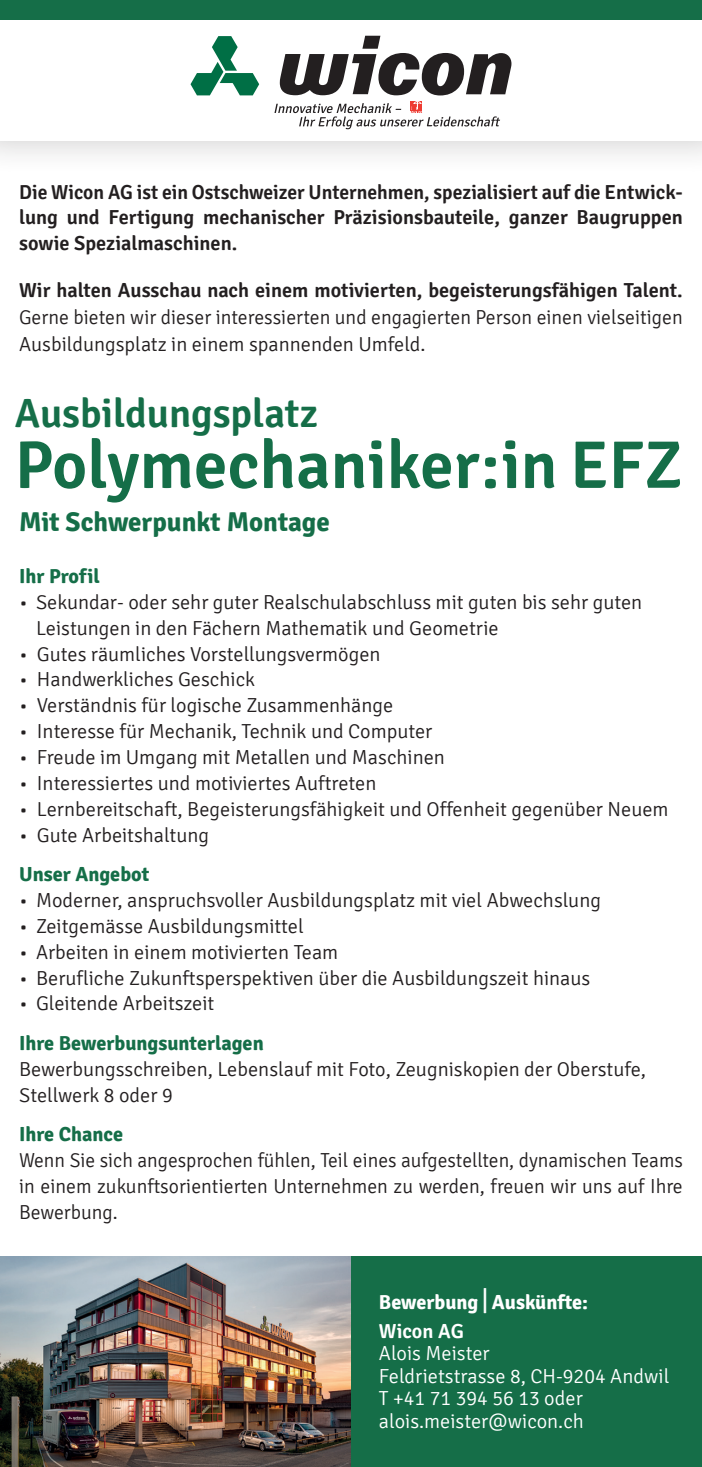
<style>
.page{position:relative;width:702px;height:1467px;background:#fff}
.page>*{position:absolute;margin:0;border:0;box-sizing:border-box;transform-origin:0 0}
.t1{font:600 67.5px "Signika";color:#156e48}
.t2{font:600 40.5px "Signika";color:#156e48}
.t3{font:700 27px "Signika";color:#156e48}
.t4{font:300 20.25px/25.9px "Signika";color:#231f20}
.t5{font:600 20.25px/25.9px "Signika";color:#231f20;text-align:justify}
.t6{font:300 20.25px/25.9px "Signika";color:#231f20;text-align:justify;scale:.96 1}
.t7{font:300 20.25px/22.5px "Signika";color:#fff}
.t8{font:700 20.25px "Signika";color:#156e48}
.t9{font:700 20.25px/29.2px "Signika";color:#fff}
.s1{font-size:36px}
.s2{font-weight:600}
</style>
<div class="page">
<div style="left:328px;top:1256px;width:374px;height:211px;background:#156e48"></div>
<img style="left:0;top:1256px;width:351px;height:211px">
<div style="left:0;top:0;width:702px;height:176px;background:#231f20;opacity:.25"></div>
<div style="left:0;top:0;width:702px;height:140px;background:#fff"></div>
<div style="left:0;top:0;width:702px;height:19px;background:#156e48"></div>
<svg style="left:280px;top:36px;width:231px;height:59px"></svg>
<svg style="left:190px;top:36px;width:69px;height:59px"></svg>
<svg style="left:274px;top:101px;width:226px;height:28px"></svg>
<p class="t5" style="left:19px;top:179px;width:665px">Die Wicon AG ist ein Ostschweizer Unternehmen, spezialisiert auf die Entwick&shy;lung und Fertigung mechanischer Präzisionsbauteile, ganzer Baugruppen sowie Spezialmaschinen.</p>
<p class="t5" style="left:19px;top:278px;width:665px">Wir halten Ausschau nach einem motivierten, begeisterungsfähigen Talent.</p>
<p class="t4" style="left:19px;top:304px;width:665px;line-height:27px">Gerne bieten wir dieser interessierten und engagierten Person einen vielseitigen<br>Ausbildungsplatz in einem spannenden Umfeld.</p>
<h2 class="t2" style="left:15px;top:390px;width:305px">Ausbildungsplatz</h2>
<h1 class="t1" style="left:15px;top:426px;width:669px">Polymechaniker:in EFZ</h1>
<h3 class="t3" style="left:19px;top:505px;width:312px">Mit Schwerpunkt Montage</h3>
<p class="t8" style="left:19px;top:564px;width:82px">Ihr Profil</p>
<p class="t4" style="left:36px;top:589px;width:607px;text-indent:-17px">• Sekundar- oder sehr guter Realschulabschluss mit guten bis sehr guten<br>Leistungen in den Fächern Mathematik und Geometrie</p>
<p class="t4" style="left:19px;top:641px;width:363px">• Gutes räumliches Vorstellungsvermögen</p>
<p class="t4" style="left:19px;top:667px;width:237px">• Handwerkliches Geschick</p>
<p class="t4" style="left:19px;top:693px;width:375px">• Verständnis für logische Zusammenhänge</p>
<p class="t4" style="left:19px;top:719px;width:415px">• Interesse für Mechanik, Technik und Computer</p>
<p class="t4" style="left:19px;top:745px;width:427px">• Freude im Umgang mit Metallen und Maschinen</p>
<p class="t4" style="left:19px;top:771px;width:359px">• Interessiertes und motiviertes Auftreten</p>
<p class="t4" style="left:19px;top:796px;width:651px">• Lernbereitschaft, Begeisterungsfähigkeit und Offenheit gegenüber Neuem</p>
<p class="t4" style="left:19px;top:822px;width:191px">• Gute Arbeitshaltung</p>
<p class="t8" style="left:19px;top:862px;width:132px">Unser Angebot</p>
<p class="t4" style="left:19px;top:888px;width:583px">• Moderner, anspruchsvoller Ausbildungsplatz mit viel Abwechslung</p>
<p class="t4" style="left:19px;top:913px;width:286px">• Zeitgemässe Ausbildungsmittel</p>
<p class="t4" style="left:19px;top:939px;width:320px">• Arbeiten in einem motivierten Team</p>
<p class="t4" style="left:19px;top:965px;width:572px">• Berufliche Zukunftsperspektiven über die Ausbildungszeit hinaus</p>
<p class="t4" style="left:19px;top:991px;width:197px">• Gleitende Arbeitszeit</p>
<p class="t8" style="left:19px;top:1031px;width:246px">Ihre Bewerbungsunterlagen</p>
<p class="t4" style="left:19px;top:1056px;width:628px">Bewerbungsschreiben, Lebenslauf mit Foto, Zeugniskopien der Oberstufe,<br>Stellwerk 8 oder 9</p>
<p class="t8" style="left:19px;top:1122px;width:105px">Ihre Chance</p>
<p class="t6" style="left:19px;top:1147px;width:693px">Wenn Sie sich angesprochen fühlen, Teil eines aufgestellten, dynamischen Teams in einem zukunftsorientierten Unternehmen zu werden, freuen wir uns auf Ihre Bewerbung.</p>
<p class="t9" style="left:379px;top:1287px;width:211px">Bewerbung <span class="s1">I</span> Auskünfte:<br><span class="s2">Wicon AG</span></p>
<p class="t7" style="left:379px;top:1343px;width:292px">Alois Meister<br>Feldrietstrasse 8, CH-9204 Andwil<br>T +41 71 394 56 13 oder alois.meister@wicon.ch</p>
</div>
